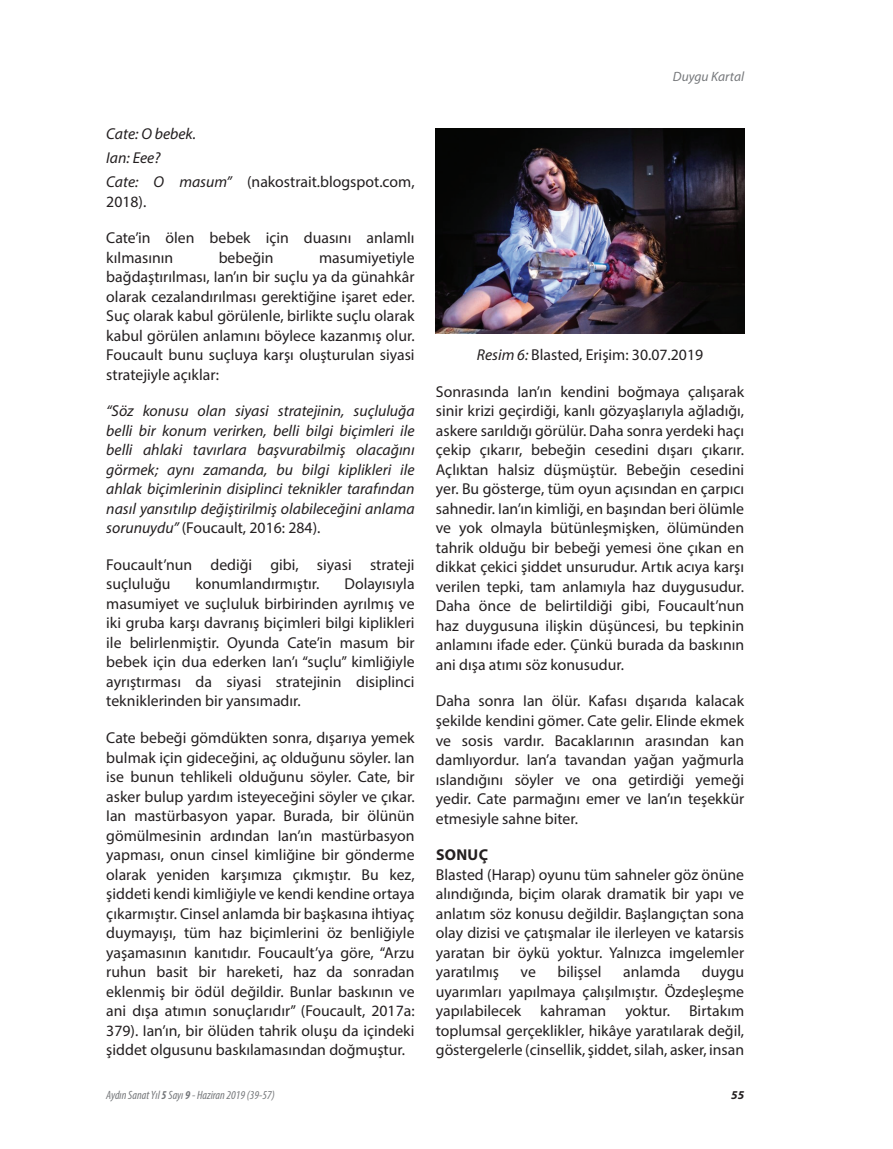
<style>
.page{position:relative;width:893px;height:1149px;background:#fff}
.page>*{position:absolute;margin:0;border:0;box-sizing:border-box;transform-origin:0 0}
.t1{font:15.75px/19.5px "Myriad Pro";color:#231f20;text-align:justify}
.t2{font:italic 15.75px/19.5px "Myriad Pro";color:#231f20}
.t3{font:700 15.75px "Myriad Pro";color:#231f20}
.t4{font:italic 13.5px "Myriad Pro";color:#76787b}
.t5{font:italic condensed 12px "Myriad Pro";color:#76787b}
.t6{font:italic 700 12px "Myriad Pro";color:#231f20}
.s1{font-style:normal}
.s2{font-style:italic}
.s3{font-weight:700}
</style>
<div class="page">
<img style="left:436px;top:128px;width:308px;height:206px">
<p class="t2" style="left:106px;top:122px;width:310px;line-height:23.7px">Cate: O bebek.<br>Ian: Eee?<br>Cate: O masum” <span class="s1">(nakostrait.blogspot.com,</span></p>
<p class="t1" style="left:106px;top:191px;width:42px">2018).</p>
<p class="t1" style="left:106px;top:228px;width:310px">Cate’in ölen bebek için duasını anlamlı kılmasının</p>
<p class="t1" style="left:106px;top:247px;width:310px;text-indent:213px">masumiyetiyle bağdaştırılması, Ian’ın bir suçlu ya da günahkâr olarak cezalandırılması gerektiğine işaret eder.<br>Suç olarak kabul görülenle, birlikte suçlu olarak kabul görülen anlamını böylece kazanmış olur.<br>Foucault bunu suçluya karşı oluşturulan siyasi stratejiyle açıklar:</p>
<p class="t2" style="left:106px;top:401px;width:310px;text-align:justify">“Söz konusu olan siyasi stratejinin, suçluluğa belli bir konum verirken, belli bilgi biçimleri ile belli ahlaki tavırlara başvurabilmiş olacağını görmek; aynı zamanda, bu bilgi kiplikleri ile ahlak biçimlerinin disiplinci teknikler tarafından nasıl yansıtılıp değiştirilmiş olabileceğini anlama sorunuydu” <span class="s1">(Foucault, 2016: 284).</span></p>
<p class="t1" style="left:106px;top:554px;width:310px">Foucault’nun dediği gibi, siyasi strateji suçluluğu</p>
<p class="t1" style="left:219px;top:247px;width:56px">bebeğin</p>
<p class="t1" style="left:106px;top:574px;width:310px;text-indent:238px">Dolayısıyla masumiyet ve suçluluk birbirinden ayrılmış ve iki gruba karşı davranış biçimleri bilgi kiplikleri ile belirlenmiştir. Oyunda Cate’in masum bir bebek için dua ederken Ian’ı “suçlu” kimliğiyle ayrıştırması da siyasi stratejinin disiplinci tekniklerinden bir yansımadır.</p>
<p class="t1" style="left:106px;top:727px;width:310px">Cate bebeği gömdükten sonra, dışarıya yemek bulmak için gideceğini, aç olduğunu söyler. Ian ise bunun tehlikeli olduğunu söyler. Cate, bir asker bulup yardım isteyeceğini söyler ve çıkar.<br>Ian mastürbasyon yapar. Burada, bir ölünün gömülmesinin ardından Ian’ın mastürbasyon yapması, onun cinsel kimliğine bir gönderme olarak yeniden karşımıza çıkmıştır. Bu kez, şiddeti kendi kimliğiyle ve kendi kendine ortaya çıkarmıştır. Cinsel anlamda bir başkasına ihtiyaç duymayışı, tüm haz biçimlerini öz benliğiyle yaşamasının kanıtıdır. Foucault’ya göre, “Arzu ruhun basit bir hareketi, haz da sonradan eklenmiş bir ödül değildir. Bunlar baskının ve ani dışa atımın sonuçlarıdır” (Foucault, 2017a:<br>379). Ian’ın, bir ölüden tahrik oluşu da içindeki şiddet olgusunu baskılamasından doğmuştur.</p>
<p class="t1" style="left:196px;top:574px;width:125px">konumlandırmıştır.</p>
<p class="t4" style="left:673px;top:68px;width:73px">Duygu Kartal</p>
<p class="t1" style="left:477px;top:344px;width:228px"><span class="s2">Resim 6:</span> Blasted, Erişim: 30.07.2019</p>
<p class="t1" style="left:436px;top:381px;width:310px">Sonrasında Ian’ın kendini boğmaya çalışarak sinir krizi geçirdiği, kanlı gözyaşlarıyla ağladığı, askere sarıldığı görülür. Daha sonra yerdeki haçı çekip çıkarır, bebeğin cesedini dışarı çıkarır.<br>Açlıktan halsiz düşmüştür. Bebeğin cesedini yer. Bu gösterge, tüm oyun açısından en çarpıcı sahnedir. Ian’ın kimliği, en başından beri ölümle ve yok olmayla bütünleşmişken, ölümünden tahrik olduğu bir bebeği yemesi öne çıkan en dikkat çekici şiddet unsurudur. Artık acıya karşı verilen tepki, tam anlamıyla haz duygusudur.<br>Daha önce de belirtildiği gibi, Foucault’nun haz duygusuna ilişkin düşüncesi, bu tepkinin anlamını ifade eder. Çünkü burada da baskının ani dışa atımı söz konusudur.</p>
<p class="t1" style="left:436px;top:691px;width:310px">Daha sonra Ian ölür. Kafası dışarıda kalacak şekilde kendini gömer. Cate gelir. Elinde ekmek ve sosis vardır. Bacaklarının arasından kan damlıyordur. Ian’a tavandan yağan yağmurla ıslandığını söyler ve ona getirdiği yemeği yedir. Cate parmağını emer ve Ian’ın teşekkür etmesiyle sahne biter.</p>
<p class="t3" style="left:436px;top:844px;width:51px">SONUÇ</p>
<p class="t1" style="left:436px;top:864px;width:310px">Blasted (Harap) oyunu tüm sahneler göz önüne alındığında, biçim olarak dramatik bir yapı ve anlatım söz konusu değildir. Başlangıçtan sona olay dizisi ve çatışmalar ile ilerleyen ve katarsis yaratan bir öykü yoktur. Yalnızca imgelemler yaratılmış</p>
<p class="t1" style="left:436px;top:961px;width:310px;text-indent:266px">duygu uyarımları yapılmaya çalışılmıştır. Özdeşleşme yapılabilecek kahraman yoktur. Birtakım toplumsal gerçeklikler, hikâye yaratılarak değil, göstergelerle (cinsellik, şiddet, silah, asker, insan</p>
<p class="t1" style="left:521px;top:961px;width:17px">ve</p>
<p class="t1" style="left:557px;top:961px;width:46px">bilişsel</p>
<p class="t1" style="left:623px;top:961px;width:59px">anlamda</p>
<p class="t5" style="left:106px;top:1087px;width:170px">Aydın Sanat Yıl <span class="s3">5</span> Sayı <span class="s3">9</span> - Haziran 2019 (39-57)</p>
<p class="t6" style="left:731px;top:1086px;width:14px">55</p>
</div>
